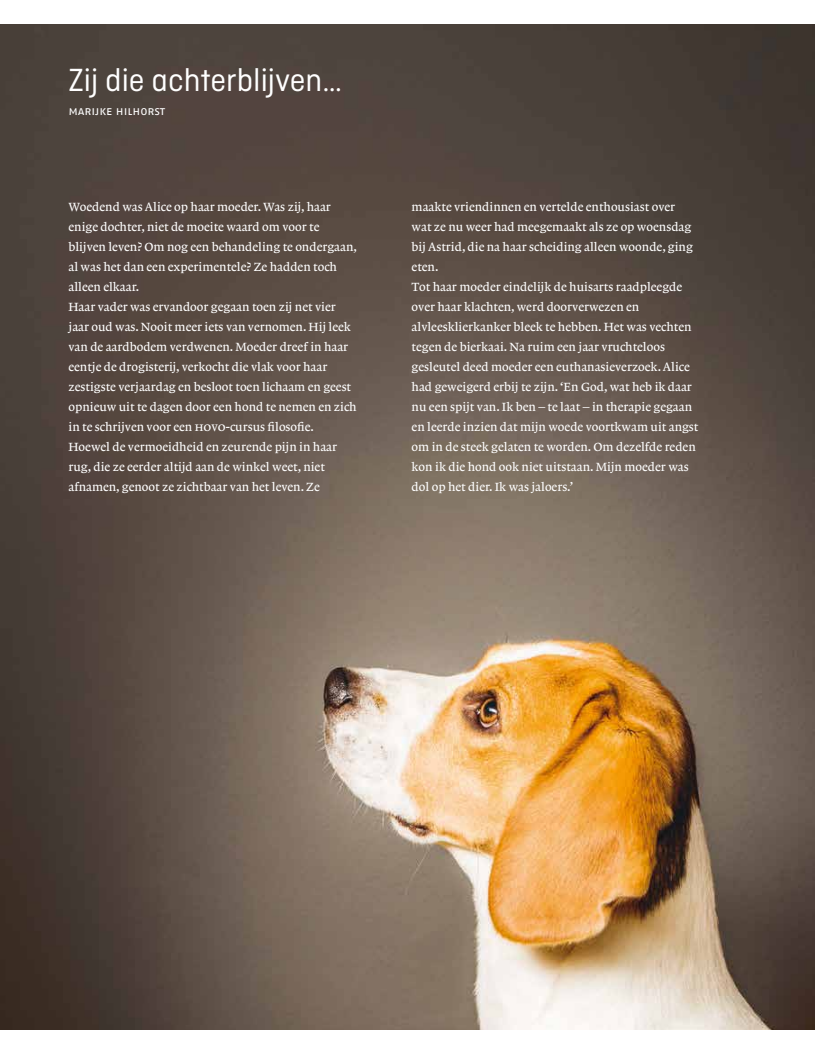
<style>
.page{position:relative;width:815px;height:1053px;background:#fff}
.page>*{position:absolute;margin:0;border:0;box-sizing:border-box;transform-origin:0 0}
.t1{font:33.75px "Ciutadella";color:#fff}
.t2{font:12.5px/20px "Lexicon No 1 Roman A";color:#fff}
.t3{font:12.12px "Fago No Regular Lf Caps";letter-spacing:-.005em;color:#fff}
.s1{font-family:"Lexicon No 1 Roman A Exp"}
</style>
<div class="page">
<img style="left:0;top:25px;width:815px;height:1004px">
<h1 class="t1" style="left:69px;top:61px;width:275px">Zij die achterblijven…</h1>
<p class="t3" style="left:69px;top:104px;width:98px">marijke hilhorst</p>
<p class="t2" style="left:69px;top:197px;width:290px">Woedend was Alice op haar moeder. Was zij, haar enige dochter, niet de moeite waard om voor te blijven leven? Om nog een behandeling te ondergaan, al was het dan een experimentele? Ze hadden toch alleen elkaar.<br>Haar vader was ervandoor gegaan toen zij net vier jaar oud was. Nooit meer iets van vernomen. Hij leek van de aardbodem verdwenen. Moeder dreef in haar eentje de drogisterij, verkocht die vlak voor haar zestigste verjaardag en besloot toen lichaam en geest opnieuw uit te dagen door een hond te nemen en zich in te schrijven voor een <span class="s1">hovo</span>-cursus filosofie.<br>Hoewel de vermoeidheid en zeurende pijn in haar rug, die ze eerder altijd aan de winkel weet, niet afnamen, genoot ze zichtbaar van het leven. Ze</p>
<p class="t2" style="left:412px;top:197px;width:288px">maakte vriendinnen en vertelde enthousiast over<br>wat ze nu weer had meegemaakt als ze op woensdag bij Astrid, die na haar scheiding alleen woonde, ging eten.<br>Tot haar moeder eindelijk de huisarts raadpleegde over haar klachten, werd doorverwezen en alvleesklierkanker bleek te hebben. Het was vechten tegen de bierkaai. Na ruim een jaar vruchteloos gesleutel deed moeder een euthanasieverzoek. Alice had geweigerd erbij te zijn. ‘En God, wat heb ik daar nu een spijt van. Ik ben – te laat – in therapie gegaan en leerde inzien dat mijn woede voortkwam uit angst om in de steek gelaten te worden. Om dezelfde reden kon ik die hond ook niet uitstaan. Mijn moeder was dol op het dier. Ik was jaloers.’</p>
</div>
